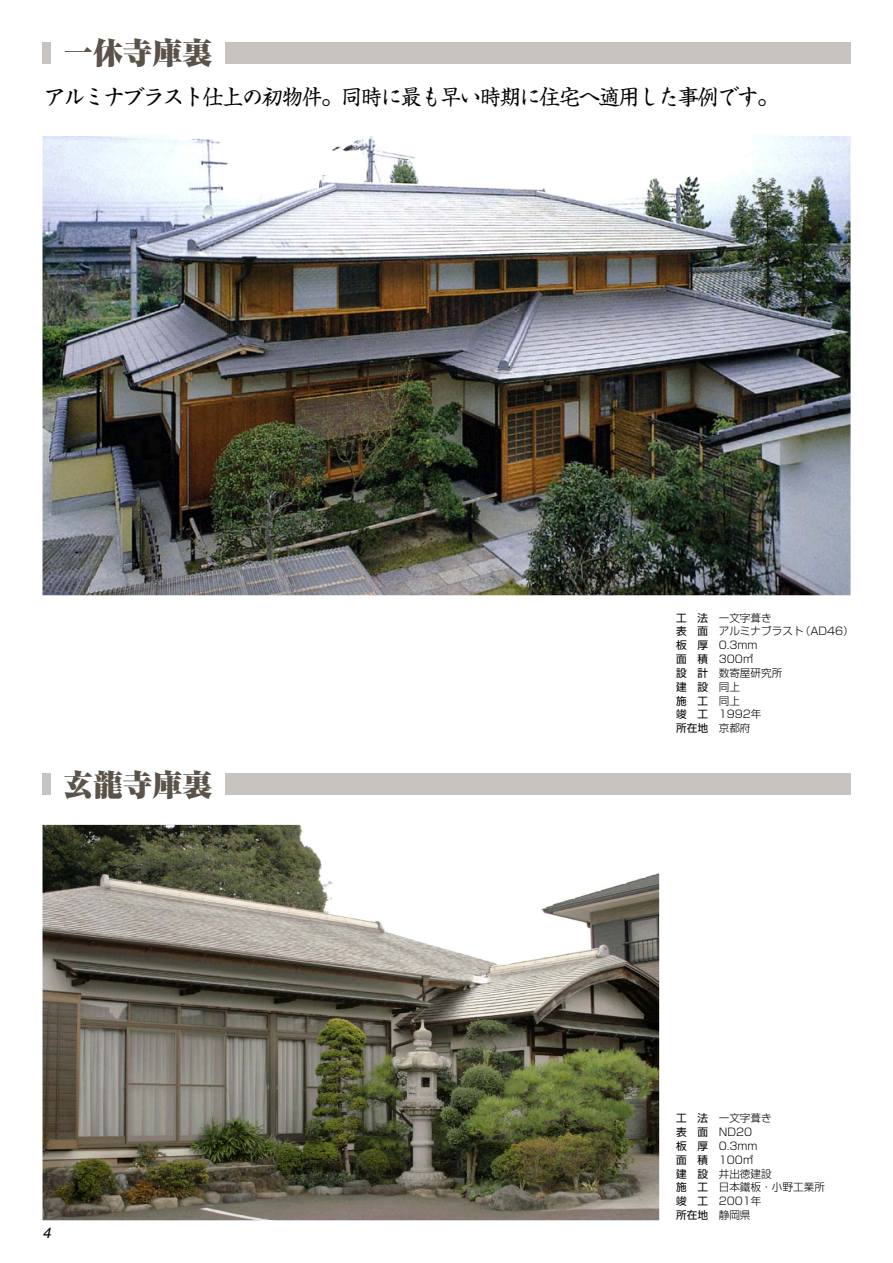
<style>
.page{position:relative;width:893px;height:1263px;background:#fff}
.page>*{position:absolute;margin:0;border:0;box-sizing:border-box;transform-origin:0 0}
.t1{font:900 29.7px "Ryumin Pro";color:#5b534a}
.t2{font:21.3px "Shinsei Kai Pro CBSK1";letter-spacing:-.07em;color:#000}
.t3{font:italic 14.85px "Helvetica";color:#000}
.t4{font:300 10.65px/13.8px "Shin Go Pro";color:#000}
.s1{font-weight:400}
</style>
<div class="page">
<div style="left:43px;top:43px;width:807px;height:21px;background:#c6c3c0"></div>
<img style="left:43px;top:136px;width:807px;height:459px">
<div style="left:51px;top:34px;width:174px;height:38px;background:#fff"></div>
<img style="left:43px;top:825px;width:616px;height:395px">
<div style="left:43px;top:774px;width:807px;height:21px;background:#c6c3c0"></div>
<div style="left:51px;top:765px;width:174px;height:39px;background:#fff"></div>
<h1 class="t1" style="left:63px;top:42px;width:150px">一休寺庫裏</h1>
<h2 class="t2" style="left:44px;top:89px;width:736px">アルミナブラスト仕上の初物件。同時に最も早い時期に住宅へ適用した事例です。</h2>
<h1 class="t1" style="left:63px;top:773px;width:150px">玄龍寺庫裏</h1>
<h3 class="t3" style="left:43px;top:1227px;width:13px">4</h3>
<p class="t4" style="left:676px;top:612px;width:179px"><span class="s1">工　法</span> 一文字葺き<br><span class="s1">表　面</span> アルミナブラスト（AD46）<span class="s1">板　厚</span> 0.3mm<br><span class="s1">面　積</span> 300㎡<br><span class="s1">設　計</span> 数寄屋研究所<br><span class="s1">建　設</span> 同上<br><span class="s1">施　工</span> 同上<br><span class="s1">竣　工</span> 1992年<br><span class="s1">所在地</span> 京都府</p>
<p class="t4" style="left:676px;top:1113px;width:150px"><span class="s1">工　法</span> 一文字葺き<br><span class="s1">表　面</span> ND20<br><span class="s1">板　厚</span> 0.3mm<br><span class="s1">面　積</span> 100㎡<br><span class="s1">建　設</span> 井出徳建設<br><span class="s1">施　工</span> 日本鐵板・小野工業所<span class="s1">竣　工</span> 2001年<br><span class="s1">所在地</span> 静岡県</p>
</div>
